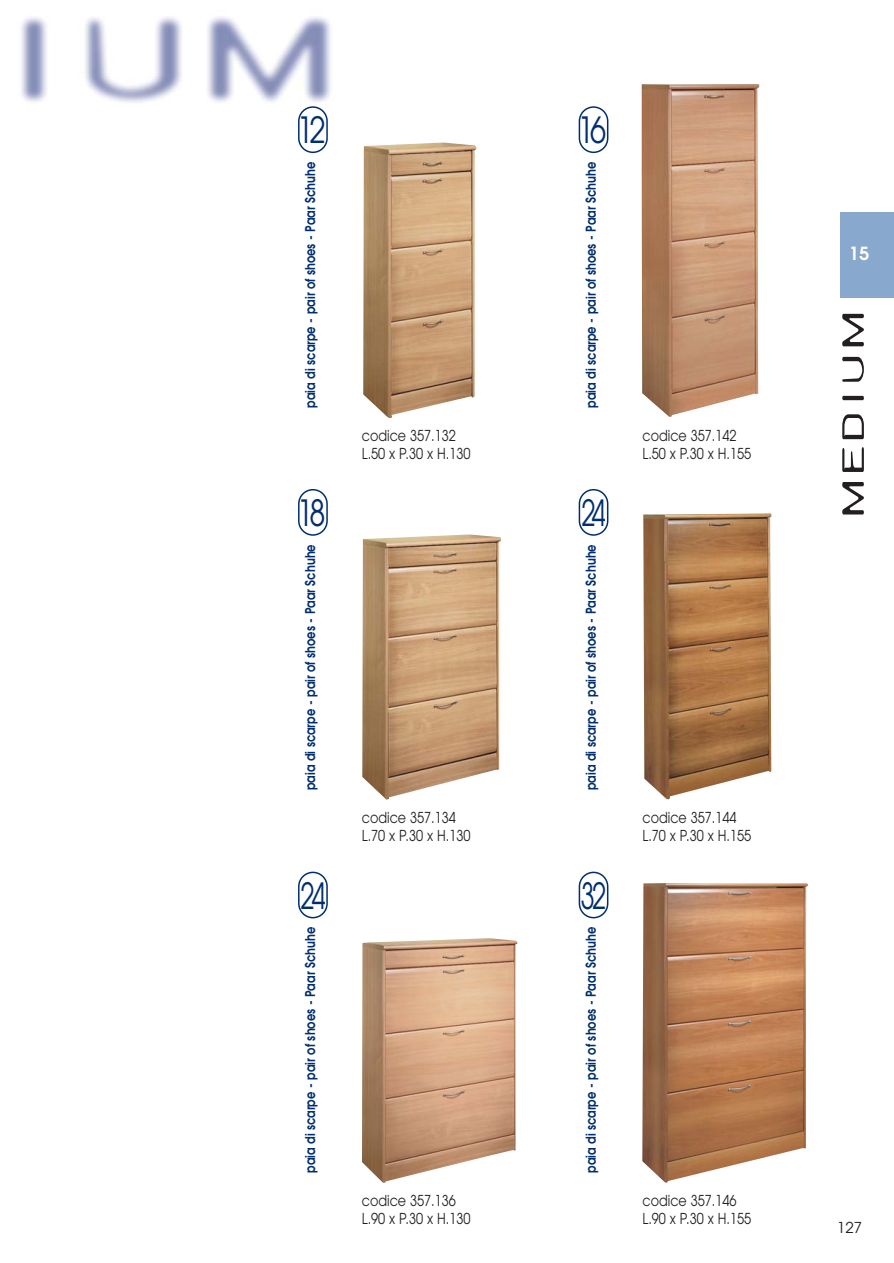
<style>
.page{position:relative;width:894px;height:1263px;background:#fff}
.page>*{position:absolute;margin:0;border:0;box-sizing:border-box;transform-origin:0 0}
.t1{font:36px "Avant Garde";letter-spacing:-.14em;color:#002e6e;scale:.7 1}
.t2{font:36px "Avant Garde";letter-spacing:-.14em;color:#002e6e;scale:.8 1}
.t3{font:27px "Template Gothic";letter-spacing:.055em;color:#231f20;scale:2 1}
.t4{font:600 18px "Avant Garde";color:#fff}
.t5{font:15px/18px "Avant Garde";color:#231f20;scale:.85 1}
.t6{font:15px "Avant Garde";color:#231f20}
.t7{font:600 13.5px "Avant Garde";color:#002e6e;scale:.85 1}
</style>
<div class="page">
<img style="left:21px;top:16px;width:310px;height:97px">
<div style="left:840px;top:213px;width:54px;height:85px;background:#88a8ce"></div>
<img style="left:363px;top:143px;width:113px;height:275px">
<img style="left:642px;top:84px;width:117px;height:333px">
<img style="left:362px;top:534px;width:139px;height:266px">
<img style="left:643px;top:513px;width:129px;height:286px">
<img style="left:362px;top:938px;width:156px;height:245px">
<img style="left:642px;top:883px;width:166px;height:300px">
<div style="left:579px;top:872px;width:29px;height:46px;border:2px solid #002e6e;border-radius:14px"></div>
<div style="left:579px;top:489px;width:29px;height:47px;border:2px solid #002e6e;border-radius:14px"></div>
<div style="left:298px;top:489px;width:30px;height:47px;border:2px solid #002e6e;border-radius:14px"></div>
<div style="left:579px;top:106px;width:29px;height:47px;border:2px solid #002e6e;border-radius:14px"></div>
<div style="left:299px;top:107px;width:28px;height:45px;background:#fff;border-radius:14px"></div>
<div style="left:298px;top:106px;width:30px;height:47px;border:2px solid #002e6e;border-radius:14px"></div>
<div style="left:298px;top:872px;width:30px;height:46px;border:2px solid #002e6e;border-radius:14px"></div>
<h1 class="t2" style="left:298px;top:117px;width:36px">12</h1>
<p class="t7" style="left:305px;top:408px;width:291px;rotate:-90deg">paia di scarpe - pair of shoes - Paar Schuhe</p>
<h1 class="t2" style="left:298px;top:499px;width:36px">18</h1>
<p class="t7" style="left:305px;top:790px;width:291px;rotate:-90deg">paia di scarpe - pair of shoes - Paar Schuhe</p>
<h1 class="t1" style="left:301px;top:882px;width:37px">24</h1>
<p class="t7" style="left:305px;top:1173px;width:291px;rotate:-90deg">paia di scarpe - pair of shoes - Paar Schuhe</p>
<h1 class="t2" style="left:578px;top:117px;width:36px">16</h1>
<p class="t7" style="left:586px;top:408px;width:291px;rotate:-90deg">paia di scarpe - pair of shoes - Paar Schuhe</p>
<p class="t5" style="left:362px;top:427px;width:129px">codice 357.132<br>L.50 x P.30 x H.130</p>
<p class="t5" style="left:642px;top:427px;width:129px">codice 357.142<br>L.50 x P.30 x H.155</p>
<h1 class="t1" style="left:581px;top:499px;width:36px">24</h1>
<p class="t7" style="left:586px;top:790px;width:291px;rotate:-90deg">paia di scarpe - pair of shoes - Paar Schuhe</p>
<p class="t5" style="left:362px;top:810px;width:129px">codice 357.134<br>L.70 x P.30 x H.130</p>
<p class="t5" style="left:642px;top:810px;width:129px">codice 357.144<br>L.70 x P.30 x H.155</p>
<h1 class="t1" style="left:581px;top:882px;width:37px">32</h1>
<p class="t7" style="left:586px;top:1173px;width:291px;rotate:-90deg">paia di scarpe - pair of shoes - Paar Schuhe</p>
<p class="t5" style="left:362px;top:1193px;width:129px">codice 357.136<br>L.90 x P.30 x H.130</p>
<p class="t5" style="left:642px;top:1193px;width:129px">codice 357.146<br>L.90 x P.30 x H.155</p>
<h3 class="t4" style="left:849px;top:247px;width:22px">15</h3>
<h2 class="t3" style="left:841px;top:518px;width:105px;rotate:-90deg">MEDIUM</h2>
<p class="t6" style="left:837px;top:1222px;width:26px">127</p>
</div>
